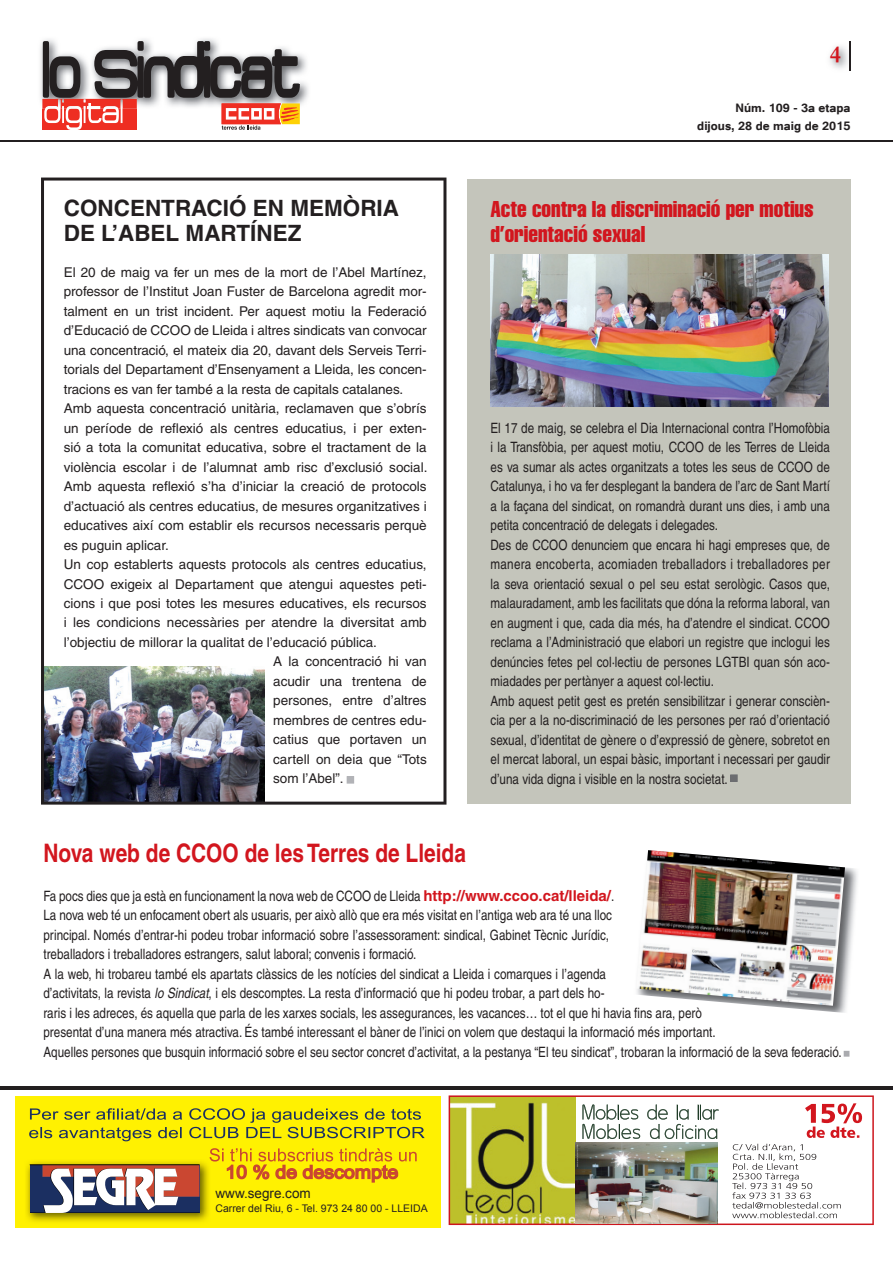
<style>
.page{position:relative;width:893px;height:1263px;background:#fff}
.page>*{position:absolute;margin:0;border:0;box-sizing:border-box;transform-origin:0 0}
.t1{font:700 condensed 25.5px "Helvetica";color:#d2161e}
.t2{font:700 24px "Garamond";color:#d2161e}
.t3{font:extra-condensed 22.5px/25.5px "Helvetica";color:#d2161e}
.t4{font:700 22.5px/25.5px "Helvetica";color:#231f20}
.t5{font:700 15px/18px "Tunga";color:#231f20;text-align:right}
.t6{font:condensed 14.25px/19.5px "Helvetica";color:#231f20}
.t7{font:13.5px "Helvetica";color:#231f20}
.t8{font:13.5px "Arial";color:#231f20}
.t9{font:10.5px "Arial";color:#231f20}
.s1{font-weight:700;font-stretch:normal;font-size:15px;color:#d2161e}
.s2{font-style:italic}
</style>
<div class="page">
<svg style="left:41px;top:178px;width:405px;height:627px"></svg>
<div style="left:468px;top:179px;width:383px;height:624px;background:#c4c5bb"></div>
<img style="left:830px;top:42px;width:20px;height:29px">
<hr style="left:850px;top:41px;width:1px;height:30px;background:#231f20">
<img style="left:40px;top:38px;width:269px;height:71px">
<svg style="left:43px;top:41px;width:257px;height:89px"></svg>
<hr style="left:0;top:140px;width:893px;height:1px;background:#231f20">
<svg style="left:844px;top:1051px;width:5px;height:6px"></svg>
<svg style="left:449px;top:1095px;width:425px;height:130px"></svg>
<img style="left:575px;top:1143px;width:143px;height:80px">
<svg style="left:582px;top:1104px;width:58px;height:35px"></svg>
<svg style="left:647px;top:1104px;width:71px;height:35px"></svg>
<svg style="left:732px;top:1144px;width:109px;height:74px"></svg>
<svg style="left:805px;top:1103px;width:57px;height:35px"></svg>
<div style="left:15px;top:1096px;width:425px;height:131px;background:#fff101"></div>
<svg style="left:29px;top:1108px;width:396px;height:33px"></svg>
<img style="left:26px;top:1161px;width:183px;height:61px">
<svg style="left:210px;top:1148px;width:207px;height:34px"></svg>
<div style="left:30px;top:1165px;width:170px;height:47px;background:#1b2f61"></div>
<hr style="left:30px;top:1212px;width:170px;height:1px;background:#000">
<hr style="left:30px;top:1164px;width:170px;height:1px;background:#000">
<svg style="left:42px;top:1165px;width:157px;height:48px"></svg>
<hr style="left:0;top:1087px;width:893px;height:3px;background:#231f20">
<svg style="left:347px;top:776px;width:7px;height:8px"></svg>
<svg style="left:730px;top:774px;width:8px;height:8px"></svg>
<img style="left:490px;top:254px;width:338px;height:153px">
<img style="left:767px;top:867px;width:90px;height:146px">
<img style="left:636px;top:850px;width:209px;height:156px">
<h2 class="t2" style="left:830px;top:38px;width:13px">4</h2>
<h3 class="t4" style="left:64px;top:195px;width:337px">CONCENTRACIÓ EN MEMÒRIA<br>DE L’ABEL MARTÍNEZ</h3>
<p class="t7" style="left:64px;top:264px;width:364px">El 20 de maig va fer un mes de la mort de l’Abel Martínez,</p>
<p class="t7" style="left:64px;top:283px;width:364px">professor de l’Institut Joan Fuster de Barcelona agredit mor-</p>
<p class="t7" style="left:64px;top:303px;width:364px">talment en un trist incident. Per aquest motiu la Federació</p>
<p class="t7" style="left:64px;top:322px;width:364px">d’Educació de CCOO de Lleida i altres sindicats van convocar</p>
<p class="t7" style="left:64px;top:342px;width:364px">una concentració, el mateix dia 20, davant dels Serveis Terri-</p>
<p class="t7" style="left:64px;top:361px;width:364px">torials del Departament d’Ensenyament a Lleida, les concen-</p>
<p class="t7" style="left:64px;top:381px;width:341px">tracions es van fer també a la resta de capitals catalanes.</p>
<p class="t7" style="left:64px;top:400px;width:364px">Amb aquesta concentració unitària, reclamaven que s’obrís</p>
<p class="t7" style="left:64px;top:420px;width:364px">un període de reflexió als centres educatius, i per exten-</p>
<p class="t7" style="left:64px;top:439px;width:364px">sió a tota la comunitat educativa, sobre el tractament de la</p>
<p class="t7" style="left:64px;top:459px;width:365px">violència escolar i de l’alumnat amb risc d’exclusió social.</p>
<p class="t7" style="left:64px;top:478px;width:364px">Amb aquesta reflexió s’ha d’iniciar la creació de protocols</p>
<p class="t7" style="left:64px;top:498px;width:364px">d’actuació als centres educatius, de mesures organitzatives i</p>
<p class="t7" style="left:64px;top:517px;width:364px">educatives així com establir els recursos necessaris perquè</p>
<p class="t7" style="left:64px;top:537px;width:107px">es puguin aplicar.</p>
<p class="t7" style="left:64px;top:556px;width:364px">Un cop establerts aquests protocols als centres educatius,</p>
<p class="t7" style="left:64px;top:576px;width:364px">CCOO exigeix al Departament que atengui aquestes peti-</p>
<p class="t7" style="left:64px;top:595px;width:364px">cions i que posi totes les mesures educatives, els recursos</p>
<p class="t7" style="left:64px;top:615px;width:364px">i les condicions necessàries per atendre la diversitat amb</p>
<p class="t7" style="left:64px;top:634px;width:315px">l’objectiu de millorar la qualitat de l’educació pública.</p>
<p class="t7" style="left:273px;top:654px;width:155px">A la concentració hi van</p>
<p class="t7" style="left:273px;top:673px;width:155px">acudir una trentena de</p>
<p class="t7" style="left:273px;top:693px;width:155px">persones, entre d’altres</p>
<p class="t7" style="left:273px;top:712px;width:155px">membres de centres edu-</p>
<p class="t7" style="left:273px;top:732px;width:155px">catius que portaven un</p>
<p class="t7" style="left:273px;top:751px;width:155px">cartell on deia que “Tots</p>
<p class="t7" style="left:273px;top:771px;width:72px">som l’Abel”.</p>
<p class="t5" style="left:697px;top:98px;width:155px">Núm. 109 - 3a etapa dijous, 28 de maig de 2015</p>
<h3 class="t3" style="left:490px;top:195px;width:325px">Acte contra la discriminació per motius d’orientació sexual</h3>
<p class="t6" style="left:490px;top:418px;width:341px">El 17 de maig, se celebra el Dia Internacional contra l’Homofòbia i la Transfòbia, per aquest motiu, CCOO de les Terres de Lleida es va sumar als actes organitzats a totes les seus de CCOO de Catalunya, i ho va fer desplegant la bandera de l’arc de Sant Martí a la façana del sindicat, on romandrà durant uns dies, i amb una petita concentració de delegats i delegades.<br>Des de CCOO denunciem que encara hi hagi empreses que, de manera encoberta, acomiaden treballadors i treballadores per la seva orientació sexual o pel seu estat serològic. Casos que, malauradament, amb les facilitats que dóna la reforma laboral, van en augment i que, cada dia més, ha d’atendre el sindicat. CCOO reclama a l’Administració que elabori un registre que inclogui les denúncies fetes pel col·lectiu de persones LGTBI quan són aco&shy;miadades per pertànyer a aquest col·lectiu.<br>Amb aquest petit gest es pretén sensibilitzar i generar conscièn&shy;cia per a la no-discriminació de les persones per raó d’orientació sexual, d’identitat de gènere o d’expressió de gènere, sobretot en el mercat laboral, un espai bàsic, important i necessari per gaudir d’una vida digna i visible en la nostra societat.</p>
<h1 class="t1" style="left:43px;top:838px;width:424px">Nova web de CCOO de les Terres de Lleida</h1>
<p class="t6" style="left:43px;top:886px;width:800px">Fa pocs dies que ja està en funcionament la nova web de CCOO de Lleida <span class="s1">http://www.ccoo.cat/lleida/</span>.<br>La nova web té un enfocament obert als usuaris, per això allò que era més visitat en l’antiga web ara té una lloc<br>principal. Només d’entrar-hi podeu trobar informació sobre l’assessorament: sindical, Gabinet Tècnic Jurídic,<br>treballadors i treballadores estrangers, salut laboral; convenis i formació.<br>A la web, hi trobareu també els apartats clàssics de les notícies del sindicat a Lleida i comarques i l’agenda<br>d’activitats, la revista <span class="s2">lo Sindicat</span>, i els descomptes. La resta d’informació que hi podeu trobar, a part dels ho-<br>raris i les adreces, és aquella que parla de les xarxes socials, les assegurances, les vacances… tot el que hi havia fins ara, però<br>presentat d’una manera més atractiva. És també interessant el bàner de l’inici on volem que destaqui la informació més important.<br>Aquelles persones que busquin informació sobre el seu sector concret d’activitat, a la pestanya “El teu sindicat”, trobaran la informació de la seva federació.</p>
<p class="t8" style="left:216px;top:1185px;width:97px">www.segre.com</p>
<p class="t9" style="left:216px;top:1201px;width:214px">Carrer del Riu, 6 - Tel. 973 24 80 00 - LLEIDA</p>
</div>
